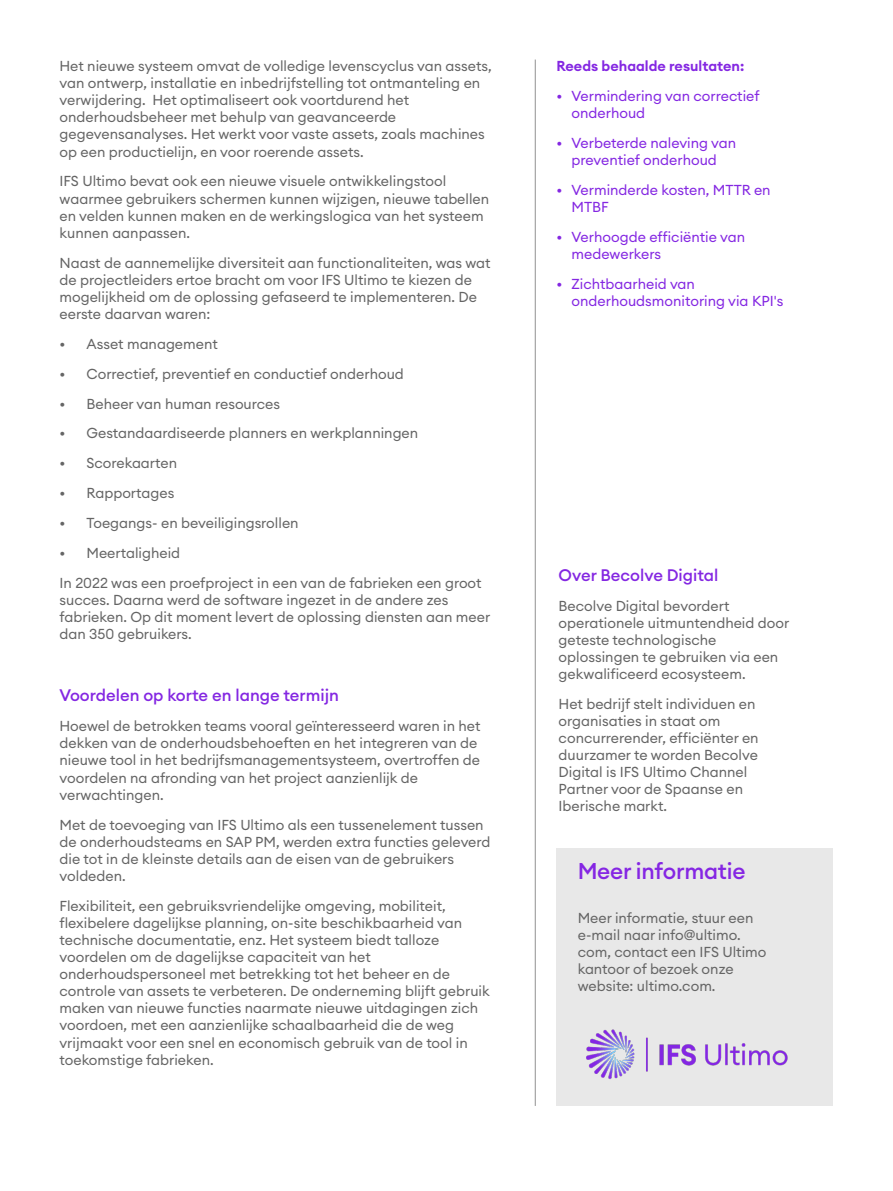
<style>
.page{position:relative;width:893px;height:1191px;background:#fff}
.page>*{position:absolute;margin:0;border:0;box-sizing:border-box;transform-origin:0 0}
.t1{font:500 22.5px "Euclid Circular A";letter-spacing:-.01em;color:#8526e3}
.t2{font:500 16.5px "Euclid Circular A";color:#8427e2}
.t3{font:14.25px/17.1px "Euclid Circular A";color:#656565}
.t4{font:14.25px/17.1px "Euclid Circular A";color:#8427e2}
.t5{font:600 14.25px "Euclid Circular A";color:#8427e2}
</style>
<div class="page">
<hr style="left:535px;top:60px;width:1px;height:1046px;background:#919191">
<div style="left:556px;top:848px;width:277px;height:258px;background:#e8e8e8"></div>
<img style="left:586px;top:1029px;width:202px;height:50px">
<p class="t3" style="left:60px;top:57px;width:434px">Het nieuwe systeem omvat de volledige levenscyclus van assets, van ontwerp, installatie en inbedrijfstelling tot ontmanteling en verwijdering. Het optimaliseert ook voortdurend het onderhoudsbeheer met behulp van geavanceerde gegevensanalyses. Het werkt voor vaste assets, zoals machines op een productielijn, en voor roerende assets.</p>
<p class="t3" style="left:60px;top:173px;width:431px">IFS Ultimo bevat ook een nieuwe visuele ontwikkelingstool waarmee gebruikers schermen kunnen wijzigen, nieuwe tabellen en velden kunnen maken en de werkingslogica van het systeem kunnen aanpassen.</p>
<p class="t3" style="left:60px;top:254px;width:433px">Naast de aannemelijke diversiteit aan functionaliteiten, was wat de projectleiders ertoe bracht om voor IFS Ultimo te kiezen de mogelijkheid om de oplossing gefaseerd te implementeren. De eerste daarvan waren:</p>
<p class="t3" style="left:60px;top:335px;width:160px">• Asset management</p>
<p class="t3" style="left:60px;top:365px;width:346px">• Correctief, preventief en conductief onderhoud</p>
<p class="t3" style="left:60px;top:395px;width:222px">• Beheer van human resources</p>
<p class="t3" style="left:60px;top:424px;width:360px">• Gestandaardiseerde planners en werkplanningen</p>
<p class="t3" style="left:60px;top:454px;width:119px">• Scorekaarten</p>
<p class="t3" style="left:60px;top:484px;width:116px">• Rapportages</p>
<p class="t3" style="left:60px;top:514px;width:241px">• Toegangs- en beveiligingsrollen</p>
<p class="t3" style="left:60px;top:538px;width:424px;line-height:29.8px">• Meertaligheid<br>In 2022 was een proefproject in een van de fabrieken een groot</p>
<p class="t3" style="left:60px;top:591px;width:432px">succes. Daarna werd de software ingezet in de andere zes fabrieken. Op dit moment levert de oplossing diensten aan meer dan 350 gebruikers.</p>
<p class="t2" style="left:60px;top:685px;width:281px">Voordelen op korte en lange termijn</p>
<p class="t3" style="left:60px;top:717px;width:423px">Hoewel de betrokken teams vooral geïnteresseerd waren in het dekken van de onderhoudsbehoeften en het integreren van de nieuwe tool in het bedrijfsmanagementsysteem, overtroffen de voordelen na afronding van het project aanzienlijk de verwachtingen.</p>
<p class="t3" style="left:60px;top:815px;width:432px">Met de toevoeging van IFS Ultimo als een tussenelement tussen de onderhoudsteams en SAP PM, werden extra functies geleverd die tot in de kleinste details aan de eisen van de gebruikers voldeden.</p>
<p class="t3" style="left:60px;top:897px;width:432px">Flexibiliteit, een gebruiksvriendelijke omgeving, mobiliteit, flexibelere dagelijkse planning, on-site beschikbaarheid van technische documentatie, enz. Het systeem biedt talloze voordelen om de dagelijkse capaciteit van het onderhoudspersoneel met betrekking tot het beheer en de controle van assets te verbeteren. De onderneming blijft gebruik maken van nieuwe functies naarmate nieuwe uitdagingen zich voordoen, met een aanzienlijke schaalbaarheid die de weg vrijmaakt voor een snel en economisch gebruik van de tool in toekomstige fabrieken.</p>
<p class="t5" style="left:556px;top:57px;width:189px">Reeds behaalde resultaten:</p>
<p class="t4" style="left:571px;top:87px;width:190px;text-indent:-15px">• Vermindering van correctief onderhoud</p>
<p class="t4" style="left:556px;top:134px;width:181px;text-align:center">• Verbeterde naleving van preventief onderhoud</p>
<p class="t4" style="left:571px;top:181px;width:201px;text-indent:-15px">• Verminderde kosten, MTTR en<br>MTBF</p>
<p class="t4" style="left:571px;top:228px;width:175px;text-indent:-15px">• Verhoogde efficiëntie van medewerkers</p>
<p class="t4" style="left:571px;top:275px;width:213px;text-indent:-15px">• Zichtbaarheid van onderhoudsmonitoring via KPI's</p>
<p class="t2" style="left:559px;top:564px;width:161px">Over Becolve Digital</p>
<p class="t3" style="left:559px;top:597px;width:232px">Becolve Digital bevordert operationele uitmuntendheid door geteste technologische oplossingen te gebruiken via een gekwalificeerd ecosysteem.</p>
<p class="t3" style="left:559px;top:695px;width:201px">Het bedrijf stelt individuen en organisaties in staat om concurrerender, efficiënter en duurzamer te worden Becolve<br>Digital is IFS Ultimo Channel<br>Partner voor de Spaanse en<br>Iberische markt.</p>
<h1 class="t1" style="left:578px;top:857px;width:169px">Meer informatie</h1>
<p class="t3" style="left:578px;top:909px;width:190px">Meer informatie, stuur een e-mail naar info@ultimo. com, contact een IFS Ultimo kantoor of bezoek onze website: ultimo.com.</p>
</div>
